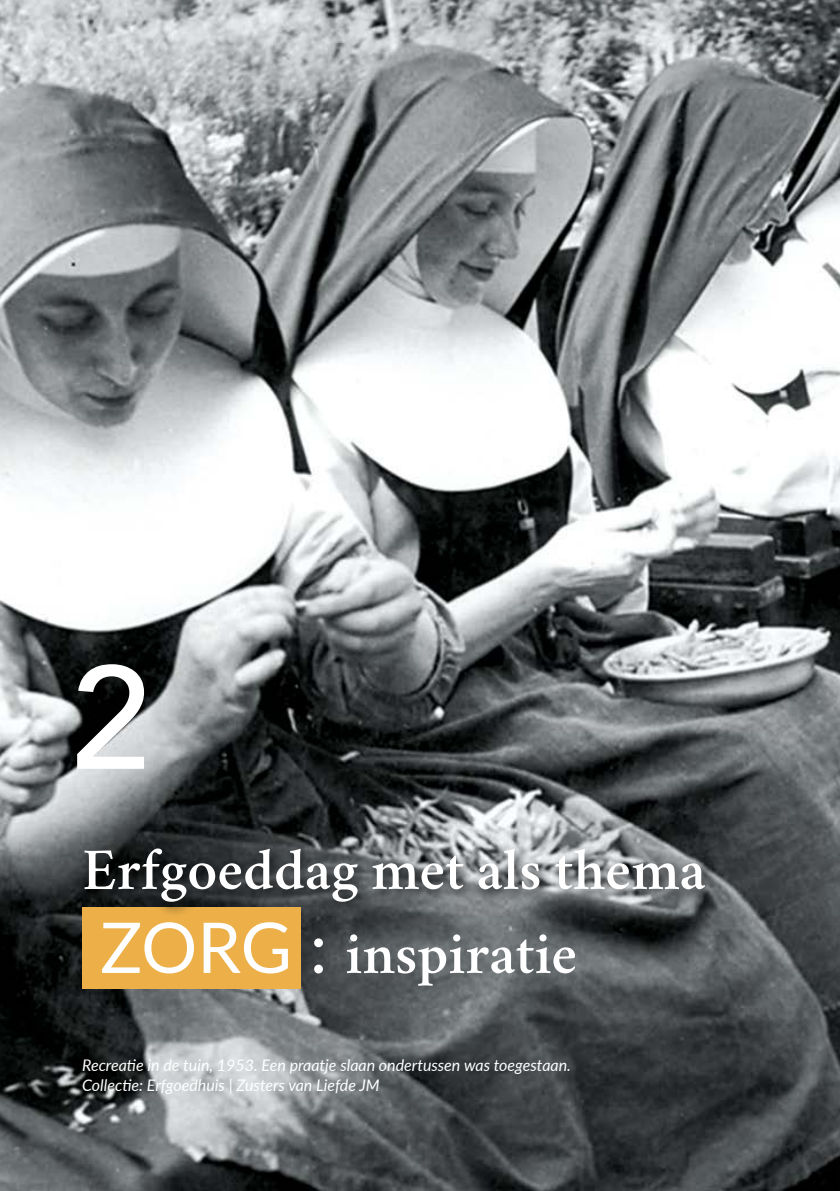
<style>
.page{position:relative;width:840px;height:1191px;background:#fff}
.page>*{position:absolute;margin:0;border:0;box-sizing:border-box;transform-origin:0 0}
.t1{font:500 144px "Avenir";color:#fff}
.t2{font:600 52px "Crimson Text";color:#fff}
.t3{font:italic 16px/19.2px "Lato";color:#fff}
.s1{font-family:"Lato";font-weight:400;font-size:70px}
</style>
<div class="page">
<img style="left:0;top:0;width:839px;height:1191px">
<div style="left:82px;top:907px;width:218px;height:81px;background:#edb049"></div>
<div style="left:79px;top:842px;width:640px;height:75px;background:#000;opacity:.8"></div>
<h1 class="t1" style="left:70px;top:594px;width:82px">2</h1>
<h2 class="t2" style="left:82px;top:839px;width:624px">Erfgoeddag met als thema</h2>
<h2 class="t2" style="left:100px;top:923px;width:478px"><span class="s1">ZORG :</span> inspiratie</h2>
<p class="t3" style="left:82px;top:1055px;width:490px">Recreatie in de tuin, 1953. Een praatje slaan ondertussen was toegestaan.<br>Collectie: Erfgoedhuis | Zusters van Liefde JM</p>
</div>
